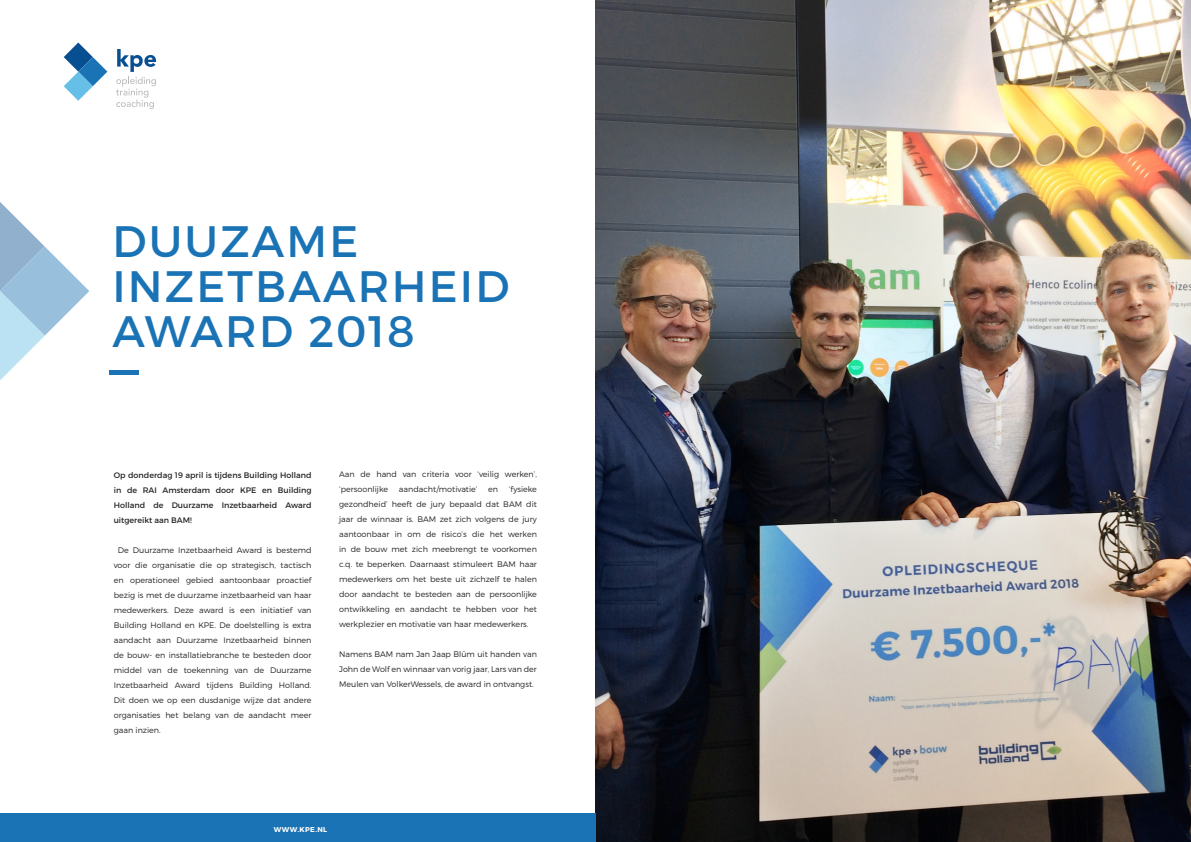
<style>
.page{position:relative;width:1191px;height:842px;background:#fff}
.page>*{position:absolute;margin:0;border:0;box-sizing:border-box;transform-origin:0 0}
.t1{font:44px/45px "Montserrat";letter-spacing:.05em;color:#1a73b5}
.t2{font:300 8px/15px "Montserrat";color:#231f20;text-align:justify}
.t3{font:8px/15px "Montserrat";color:#231f20;text-align:justify}
.t4{font:700 7px "Montserrat";letter-spacing:.05em;color:#fff}
</style>
<div class="page">
<img style="left:595px;top:0;width:596px;height:842px">
<svg style="left:64px;top:43px;width:43px;height:58px"></svg>
<svg style="left:116px;top:49px;width:40px;height:60px"></svg>
<svg style="left:0;top:202px;width:89px;height:178px"></svg>
<div style="left:109px;top:370px;width:30px;height:5px;background:#1a73b5"></div>
<div style="left:0;top:814px;width:595px;height:28px;background:#1a73b5"></div>
<h1 class="t1" style="left:112px;top:219px;width:399px">DUUZAME<br>INZETBAARHEID<br>AWARD 2018</h1>
<p class="t3" style="left:114px;top:467px;width:199px">Op donderdag 19 april is tijdens Building Holland in de RAI Amsterdam door KPE en Building Holland de Duurzame Inzetbaarheid Award uitgereikt aan BAM!</p>
<p class="t2" style="left:114px;top:542px;width:199px;text-indent:4px">De Duurzame Inzetbaarheid Award is bestemd voor die organisatie die op strategisch, tactisch en operationeel gebied aantoonbaar proactief bezig is met de duurzame inzetbaarheid van haar medewerkers. Deze award is een initiatief van Building Holland en KPE. De doelstelling is extra aandacht aan Duurzame Inzetbaarheid binnen de bouw- en installatiebranche te besteden door middel van de toekenning van de Duurzame Inzetbaarheid Award tijdens Building Holland.<br>Dit doen we op een dusdanige wijze dat andere organisaties het belang van de aandacht meer gaan inzien.</p>
<p class="t2" style="left:339px;top:466px;width:199px">Aan de hand van criteria voor ‘veilig werken’, ‘persoonlijke</p>
<p class="t2" style="left:399px;top:481px;width:80px">aandacht/motivatie’</p>
<p class="t2" style="left:488px;top:481px;width:11px">en</p>
<p class="t2" style="left:339px;top:481px;width:199px;text-indent:170px">‘fysieke gezondheid’ heeft de jury bepaald dat BAM dit jaar de winnaar is. BAM zet zich volgens de jury aantoonbaar in om de risico’s die het werken in de bouw met zich meebrengt te voorkomen c.q. te beperken. Daarnaast stimuleert BAM haar medewerkers om het beste uit zichzelf te halen door aandacht te besteden aan de persoonlijke ontwikkeling en aandacht te hebben voor het werkplezier en motivatie van haar medewerkers.</p>
<p class="t2" style="left:339px;top:646px;width:199px">Namens BAM nam Jan Jaap Blüm uit handen van John de Wolf en winnaar van vorig jaar, Lars van der Meulen van VolkerWessels, de award in ontvangst.</p>
<p class="t4" style="left:274px;top:825px;width:55px">WWW.KPE.NL</p>
</div>
